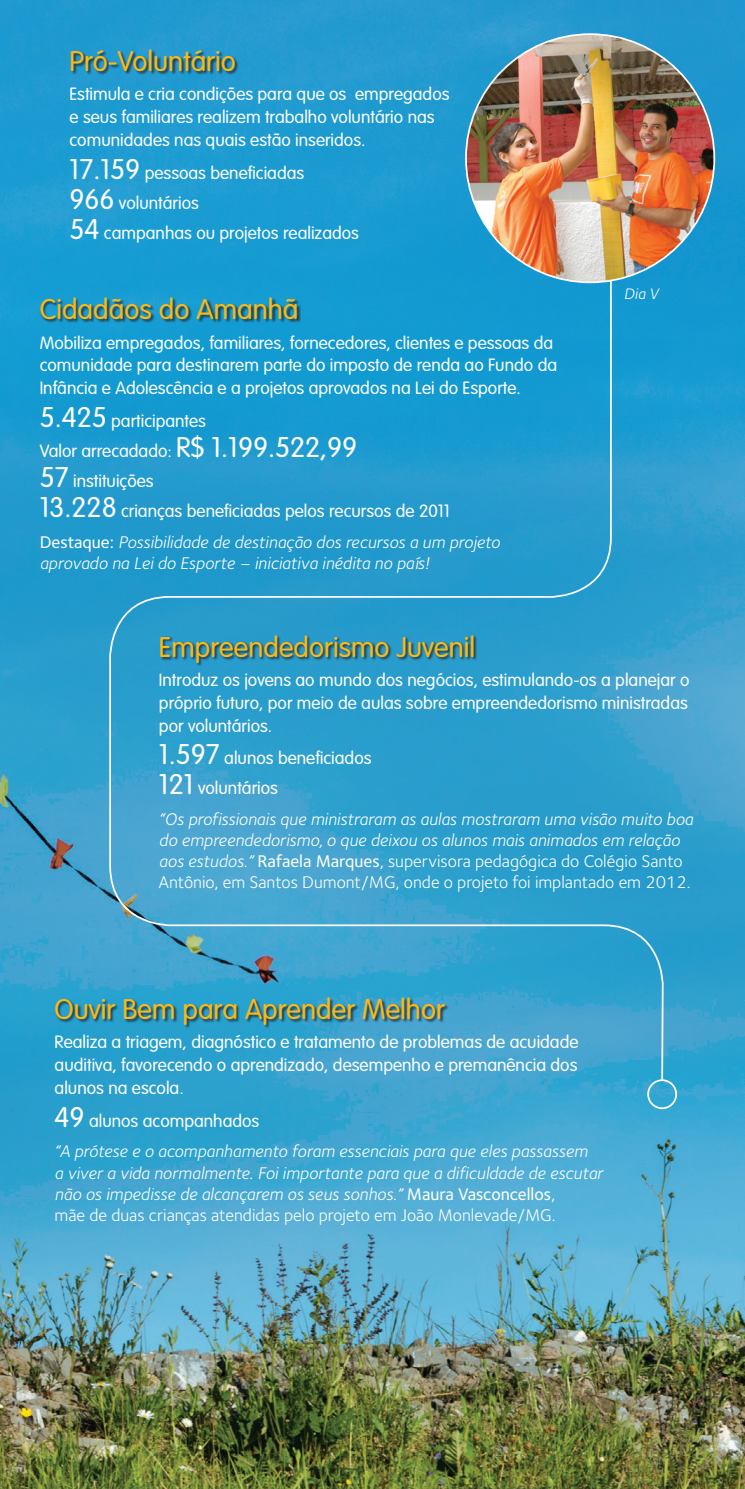
<style>
.page{position:relative;width:745px;height:1489px;background:#fff}
.page>*{position:absolute;margin:0;border:0;box-sizing:border-box;transform-origin:0 0}
.t1{font:300 28px "VAG Rounded Std";color:#fcb814}
.t2{font:300 17.5px/22.8px "VAG Rounded Std";color:#fff}
.t3{font:italic 17.5px/21px "Foundry Sterling";color:#fff}
.t4{font:italic 15.75px "Foundry Sterling";color:#fff}
.s1{font-size:28px}
.s2{font-weight:500;font-style:normal}
.s3{font-style:normal}
</style>
<div class="page">
<img style="left:0;top:0;width:744px;height:1488px">
<svg style="left:108px;top:149px;width:556px;height:932px;background:#299ece"></svg>
<div style="left:646px;top:1079px;width:30px;height:30px;border:2px solid #fff;border-radius:50%"></div>
<img style="left:465px;top:34px;width:248px;height:248px;border-radius:124px">
<div style="left:55px;top:997px;width:394px;height:31px;background:#231f20;opacity:.8"></div>
<div style="left:160px;top:635px;width:317px;height:31px;background:#231f20;opacity:.8"></div>
<div style="left:40px;top:298px;width:260px;height:26px;background:#231f20;opacity:.8"></div>
<div style="left:71px;top:50px;width:167px;height:26px;background:#231f20;opacity:.8"></div>
<h1 class="t1" style="left:69px;top:45px;width:168px">Pró-Voluntário</h1>
<p class="t2" style="left:69px;top:83px;width:381px">Estimula e cria condições para que os empregados e seus familiares realizem trabalho voluntário nas comunidades nas quais estão inseridos.</p>
<p class="t2" style="left:69px;top:158px;width:291px;line-height:30.3px"><span class="s1">17.159</span> pessoas beneficiadas<br><span class="s1">966</span> voluntários<br><span class="s1">54</span> campanhas ou projetos realizados</p>
<h1 class="t1" style="left:40px;top:293px;width:260px">Cidadãos do Amanhã</h1>
<p class="t2" style="left:40px;top:331px;width:518px">Mobiliza empregados, familiares, fornecedores, clientes e pessoas da comunidade para destinarem parte do imposto de renda ao Fundo da<br>Infância e Adolescência e a projetos aprovados na Lei do Esporte.</p>
<p class="t2" style="left:40px;top:406px;width:411px;line-height:30.3px"><span class="s1">5.425</span> participantes<br>Valor arrecadado: <span class="s1">R$ 1.199.522,99<br>57</span> instituições<br><span class="s1">13.228</span> crianças beneficiadas pelos recursos de 2011</p>
<p class="t3" style="left:40px;top:532px;width:461px"><span class="s2">Destaque:</span> Possibilidade de destinação dos recursos a um projeto aprovado na Lei do Esporte – iniciativa inédita no país!</p>
<h1 class="t1" style="left:159px;top:631px;width:317px">Empreendedorismo Juvenil</h1>
<p class="t4" style="left:623px;top:285px;width:36px">Dia V</p>
<p class="t2" style="left:159px;top:669px;width:531px;text-align:justify">Introduz os jovens ao mundo dos negócios, estimulando-os a planejar o próprio futuro, por meio de aulas sobre empreendedorismo ministradas por voluntários.</p>
<p class="t2" style="left:159px;top:743px;width:214px;line-height:30.3px"><span class="s1">1.597</span> alunos beneficiados<br><span class="s1">121</span> voluntários</p>
<p class="t3" style="left:159px;top:809px;width:535px">“Os profissionais que ministraram as aulas mostraram uma visão muito boa do empreendedorismo, o que deixou os alunos mais animados em relação aos estudos.” <span class="s2">Rafaela Marques</span><span class="s3">, supervisora pedagógica do Colégio Santo Antônio, em Santos Dumont/MG, onde o projeto foi implantado em 2012.</span></p>
<h1 class="t1" style="left:55px;top:993px;width:391px">Ouvir Bem para Aprender Melhor</h1>
<p class="t2" style="left:55px;top:1031px;width:525px;text-align:justify">Realiza a triagem, diagnóstico e tratamento de problemas de acuidade auditiva, favorecendo o aprendizado, desempenho e premanência dos alunos na escola.</p>
<p class="t2" style="left:55px;top:1109px;width:206px"><span class="s1">49</span> alunos acompanhados</p>
<p class="t3" style="left:55px;top:1141px;width:549px">“A prótese e o acompanhamento foram essenciais para que eles passassem<br>a viver a vida normalmente. Foi importante para que a dificuldade de escutar não os impedisse de alcançarem os seus sonhos.” <span class="s2">Maura Vasconcellos</span><span class="s3">,<br>mãe de duas crianças atendidas pelo projeto em João Monlevade/MG.</span></p>
</div>
